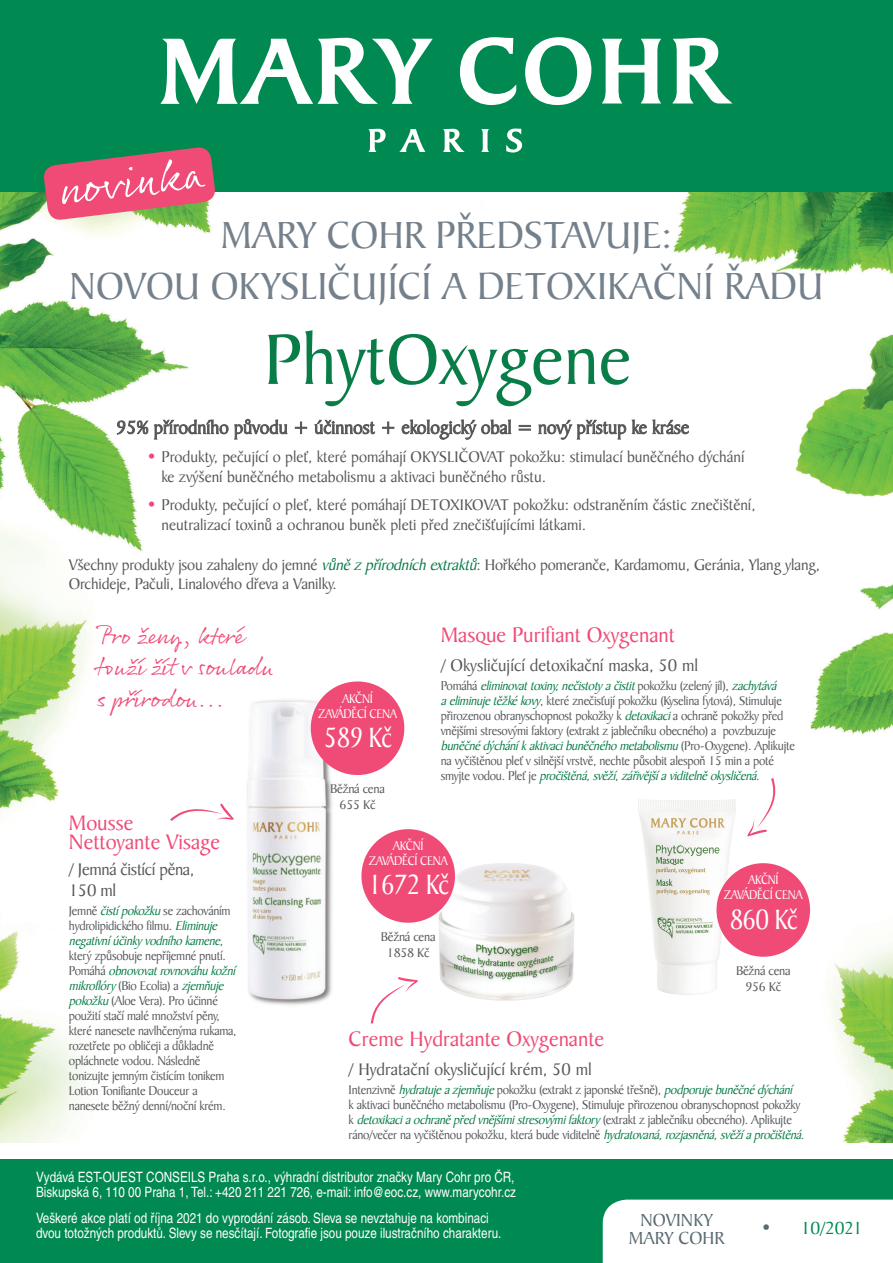
<style>
.page{position:relative;width:893px;height:1263px;background:#fff}
.page>*{position:absolute;margin:0;border:0;box-sizing:border-box;transform-origin:0 0}
.t1{font:76.5px "Baker Signet AT";color:#087d48}
.t2{font:45.6px "Rollerscript Smooth";color:#fff}
.t3{font:40.5px/51px "Baker Signet AT";color:#74808b;text-align:center}
.t4{font:30px "Baker Signet AT";letter-spacing:-.03em;color:#fff;scale:.87 1}
.t5{font:24px/31.5px "Rollerscript Smooth";letter-spacing:-.01em;color:#f04a76}
.t6{font:22.5px/19.5px "Baker Signet AT";color:#f04a76}
.t7{font:18.75px "Baker Signet AT";color:#586a72}
.t8{font:18.75px "Baker Signet AT";letter-spacing:-.01em;color:#008950}
.t9{font:18px "Baker Signet AT";color:#57585a}
.t10{font:18px/21px "Baker Signet AT";letter-spacing:-.02em;color:#57585a}
.t11{font:16.5px/19.5px "Baker Signet AT";color:#57585a}
.t12{font:condensed 14.25px/14.9px "Helvetica CE";color:#fff}
.t13{font:13.5px/15px "Baker Signet AT";letter-spacing:-.02em;color:#57585a}
.t14{font:13.5px/15px "Baker Signet AT";letter-spacing:-.03em;color:#fff;text-align:center;scale:.9 1}
.s1{font-family:"Helvetica CE";color:#f04a76}
.s2{font-style:italic;color:#087d48}
.s3{color:#586a72}
</style>
<div class="page">
<img style="left:0;top:191px;width:893px;height:951px">
<img style="left:198px;top:682px;width:168px;height:355px">
<img style="left:428px;top:855px;width:155px;height:152px">
<img style="left:629px;top:792px;width:118px;height:213px">
<div style="left:0;top:0;width:893px;height:191px;background:#008950"></div>
<div style="left:0;top:1160px;width:893px;height:103px;background:#008950"></div>
<div style="left:603px;top:1199px;width:290px;height:64px;background:#fff"></div>
<svg style="left:160px;top:37px;width:573px;height:116px"></svg>
<svg style="left:43px;top:146px;width:173px;height:75px"></svg>
<svg style="left:115px;top:419px;width:574px;height:21px"></svg>
<svg style="left:746px;top:778px;width:33px;height:58px"></svg>
<svg style="left:371px;top:977px;width:48px;height:46px"></svg>
<svg style="left:170px;top:803px;width:64px;height:18px"></svg>
<div style="left:361px;top:829px;width:94px;height:94px;background:#f04a76;border-radius:50%"></div>
<div style="left:716px;top:863px;width:94px;height:94px;background:#f04a76;border-radius:50%"></div>
<div style="left:311px;top:681px;width:93px;height:94px;background:#f04a76;border-radius:50%"></div>
<h2 class="t2" style="left:55px;top:161px;width:146px;rotate:-7deg">nov inka</h2>
<h3 class="t3" style="left:70px;top:211px;width:755px">MARY COHR PŘEDSTAVUJE:<br>NOVOU OKYSLIČUJÍCÍ A DETOXIKAČNÍ ŘADU</h3>
<h1 class="t1" style="left:264px;top:316px;width:369px">PhytOxygene</h1>
<p class="t11" style="left:162px;top:448px;width:584px;text-indent:-13px"><span class="s1">•</span> Produkty, pečující o pleť, které pomáhají OKYSLIČOVAT pokožku: stimulací buněčného dýchání ke zvýšení buněčného metabolismu a aktivaci buněčného růstu.</p>
<p class="t11" style="left:162px;top:495px;width:596px;text-indent:-13px"><span class="s1">•</span> Produkty, pečující o pleť, které pomáhají DETOXIKOVAT pokožku: odstraněním částic znečištění, neutralizací toxinů a ochranou buněk pleti před znečišťujícími látkami.</p>
<p class="t11" style="left:69px;top:555px;width:753px">Všechny produkty jsou zahaleny do jemné <span class="s2">vůnězpřírodníchextraktů</span>: Hořkého pomeranče, Kardamomu, Geránia, Ylang ylang,<br>Orchideje, Pačuli, Linalového dřeva a Vanilky.</p>
<h3 class="t5" style="left:97px;top:619px;width:178px">Pro ženy, které touží žít v souladu s přírodou…</h3>
<h3 class="t6" style="left:441px;top:626px;width:236px">Masque Purifiant Oxygenant</h3>
<h3 class="t9" style="left:441px;top:655px;width:259px">/ Okysličující detoxikační maska, 50 ml</h3>
<p class="t13" style="left:441px;top:678px;width:356px">P o m á h á <span class="s2">eliminovattoxiny,nečistoty ačistit</span>p o ko ž k u ( z e l e ný j í l ) , <span class="s2">zachytává aeliminujetěžkékovy</span>, které znečisťují pokožku (Kyselina fytová), Stimuluje přirozenou obranyschopnost pokožky k <span class="s2">detoxikaci</span>a ochraně pokožky před vnějšími stresovými faktory (extrakt z jablečníku obecného) a povzbuzuje <span class="s2">buněčnédýcháníkaktivacibuněčnéhometabolismu</span>( P r o - O xyg e n e ) . A p l i k u j t e na vyčištěnou pleť v silnější vrstvě, nechte působit alespoň 15 min a poté<br>s my j t e v o d o u . P l e ť j e <span class="s2">pročištěná,svěží,zářivějšíaviditelněokysličená</span>.</p>
<p class="t14" style="left:318px;top:691px;width:89px">AKČNÍ<br>ZAVÁDĚCÍ CENA</p>
<h3 class="t4" style="left:324px;top:720px;width:80px">589 Kč</h3>
<p class="t13" style="left:330px;top:781px;width:56px;line-height:16.5px;text-align:center">Běžná cena<br>655 Kč</p>
<h3 class="t6" style="left:69px;top:813px;width:153px">Mousse<br>Nettoyante Visage</h3>
<h3 class="t10" style="left:69px;top:859px;width:127px">/ Jemná čistící pěna,<br>150 ml</h3>
<p class="t13" style="left:69px;top:903px;width:171px">Jemně <span class="s2">čistípokožku</span>se zachováním hydrolipidického filmu. <span class="s2">Eliminuje negativníúčinky vodníhokamene</span>, který způsobuje nepříjemné pnutí.<br>P o m á h á <span class="s2">obnovovatrovnováhukožní mikroflóry</span> ( B i o E c o l i a ) a <span class="s2">zjemňuje pokožku</span>(Aloe Vera). Pro účinné použití stačí malé množství pěny, které nanesete navlhčenýma rukama, rozetřete po obličeji a důkladně opláchnete vodou. Následně tonizujte jemným čistícím tonikem Lotion Tonifiante Douceur a nanesete běžný denní/noční krém.</p>
<p class="t14" style="left:369px;top:839px;width:89px">AKČNÍ<br>ZAVÁDĚCÍ CENA</p>
<h3 class="t4" style="left:368px;top:868px;width:95px">1672 Kč</h3>
<p class="t13" style="left:381px;top:928px;width:56px;line-height:16.5px;text-align:center">Běžná cena<br>1858 Kč</p>
<p class="t14" style="left:724px;top:873px;width:89px">AKČNÍ<br>ZAVÁDĚCÍ CENA</p>
<h3 class="t4" style="left:730px;top:902px;width:80px">860 Kč</h3>
<p class="t13" style="left:736px;top:962px;width:56px;line-height:16.5px;text-align:center">Běžná cena<br>956 Kč</p>
<h3 class="t6" style="left:349px;top:1030px;width:257px">Creme Hydratante Oxygenante</h3>
<h3 class="t9" style="left:349px;top:1058px;width:245px">/ Hydratační okysličující krém, 50 ml</h3>
<p class="t13" style="left:349px;top:1082px;width:457px">Intenzivně <span class="s2">hydratujeazjemňuje</span>pokožku (extrakt z japonské třešně), <span class="s2">podporujebuněčnédýchání<br></span>k aktivaci buněčného metabolismu (Pro-Oxygene), Stimuluje přirozenou obranyschopnost pokožky k <span class="s2">detoxikaciaochraněpředvnějšímistresovýmifaktory</span> ( ex t r a k t z j a b l e č n í k u o b e c n é h o ) . A p l i k u j t e ráno/večer na vyčištěnou pokožku, která bude viditelně <span class="s2">hydratovaná,rozjasněná,svěžíapročištěná</span>.</p>
<p class="t12" style="left:36px;top:1170px;width:481px">Vydává EST-OUEST CONSEILS Praha s.r.o., výhradní distributor značky Mary Cohr pro ČR,<br>Biskupská 6, 110 00 Praha 1, Tel.: +420 211 221 726, e-mail: info@eoc.cz, www.marycohr.cz</p>
<p class="t12" style="left:36px;top:1210px;width:467px">Veškeré akce platí od října 2021 do vyprodání zásob. Sleva se nevztahuje na kombinaci dvou totožných produktů. Slevy se nesčítají. Fotografie jsou pouze ilustračního charakteru.</p>
<h3 class="t7" style="left:640px;top:1209px;width:74px">NOVINKY</h3>
<h3 class="t7" style="left:629px;top:1227px;width:97px">MARY COHR</h3>
<h3 class="t8" style="left:761px;top:1217px;width:103px"><span class="s3">•</span> 10/2021</h3>
</div>
